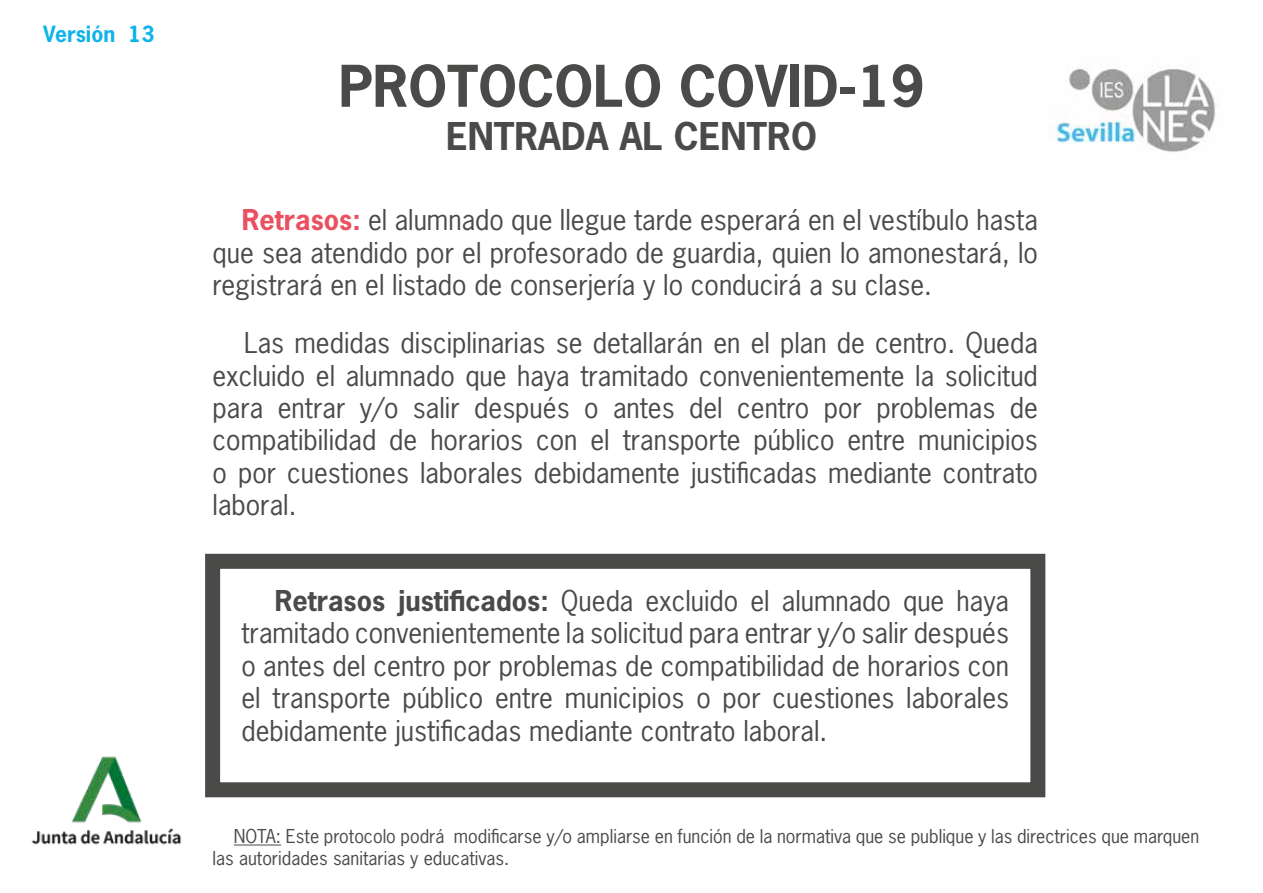
<style>
.page{position:relative;width:1263px;height:893px;background:#fff}
.page>*{position:absolute;margin:0;border:0;box-sizing:border-box;transform-origin:0 0}
.t1{font:700 54px "News Gothic Std";color:#4a4a49}
.t2{font:700 36px "News Gothic Std";color:#4a4a49}
.t3{font:27px/32.4px "News Gothic Std";color:#4a4a49;text-align:justify}
.t4{font:700 21px "News Gothic Std";color:#0db4ea}
.t5{font:18px/21.6px "News Gothic Std";color:#4a4a49}
.s1{font-weight:700;color:#ea5160}
.s2{font-weight:700}
</style>
<div class="page">
<img style="left:31px;top:756px;width:151px;height:89px">
<img style="left:1048px;top:65px;width:168px;height:87px">
<hr style="left:234px;top:844px;width:47px;height:1px;background:#4a4a49">
<div style="left:205px;top:554px;width:840px;height:243px;border:15px solid #4a4a49"></div>
<p class="t4" style="left:43px;top:20px;width:113px">Versión 13</p>
<h1 class="t1" style="left:339px;top:51px;width:587px">PROTOCOLO COVID-19</h1>
<h2 class="t2" style="left:446px;top:113px;width:372px">ENTRADA AL CENTRO</h2>
<p class="t3" style="left:213px;top:204px;width:827px;text-indent:29px"><span class="s1">Retrasos:</span> el alumnado que llegue tarde esperará en el vestíbulo hasta que sea atendido por el profesorado de guardia, quien lo amonestará, lo registrará en el listado de conserjería y lo conducirá a su clase.</p>
<p class="t3" style="left:213px;top:327px;width:827px;text-indent:31px">Las medidas disciplinarias se detallarán en el plan de centro. Queda excluido el alumnado que haya tramitado convenientemente la solicitud para entrar y/o salir después o antes del centro por problemas de compatibilidad de horarios con el transporte público entre municipios o por cuestiones laborales debidamente justificadas mediante contrato laboral.</p>
<p class="t3" style="left:241px;top:584px;width:769px;text-indent:33px"><span class="s2">Retrasos justificados:</span> Queda excluido el alumnado que haya tramitado convenientemente la solicitud para entrar y/o salir después o antes del centro por problemas de compatibilidad de horarios con el transporte público entre municipios o por cuestiones laborales debidamente justificadas mediante contrato laboral.</p>
<p class="t5" style="left:213px;top:825px;width:988px;text-indent:21px">NOTA: Este protocolo podrá modificarse y/o ampliarse en función de la normativa que se publique y las directrices que marquen las autoridades sanitarias y educativas.</p>
</div>
